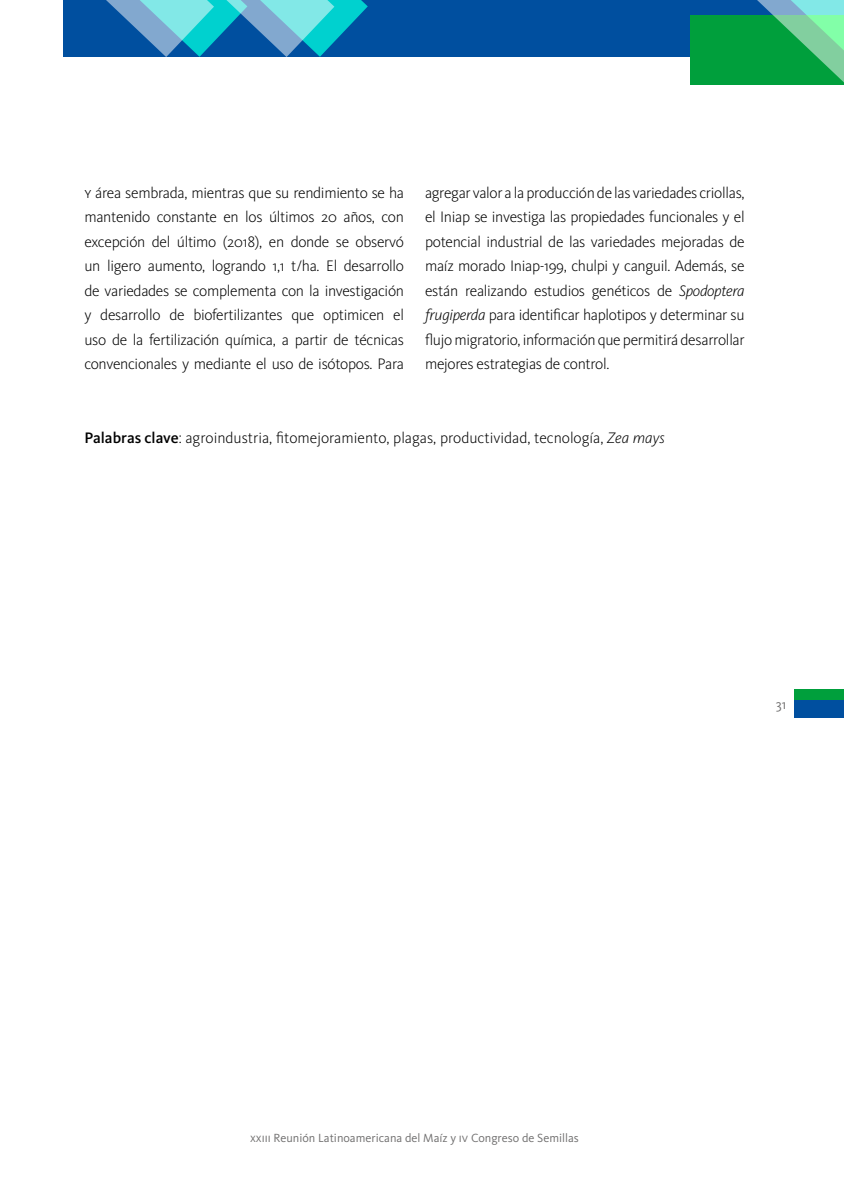
<style>
.page{position:relative;width:844px;height:1191px;background:#fff}
.page>*{position:absolute;margin:0;border:0;box-sizing:border-box;transform-origin:0 0}
.resumen{font:300 15.75px/24.5px "Kievit OT";letter-spacing:-.02em;color:#000;text-align:justify}
.palabras-clave{font:300 15.75px "Kievit OT";color:#000}
.t1{font:14px "Kievit OT";color:#706f6f}
.t2{font:12.25px "Kievit OT";color:#706f6f}
.s1{font-style:italic}
.s2{font-weight:500}
</style>
<div class="page">
<div style="left:63px;top:0;width:780px;height:57px;background:#004f9f"></div>
<svg style="left:690px;top:0;width:153px;height:85px;background:#22a664"></svg>
<svg style="left:106px;top:0;width:261px;height:57px"></svg>
<div style="left:794px;top:689px;width:49px;height:11px;background:#009f3c"></div>
<div style="left:794px;top:700px;width:49px;height:17px;background:#004f9f"></div>
<p class="resumen" style="left:84px;top:180px;width:321px">Y área sembrada, mientras que su rendimiento se ha mantenido constante en los últimos 20 años, con excepción del último (2018), en donde se observó un ligero aumento, logrando 1,1 t/ha. El desarrollo de variedades se complementa con la investigación y desarrollo de biofertilizantes que optimicen el uso de la fertilización química, a partir de técnicas convencionales y mediante el uso de isótopos. Para</p>
<p class="resumen" style="left:425px;top:180px;width:321px">agregar valor a la producción de las variedades criollas, el Iniap se investiga las propiedades funcionales y el potencial industrial de las variedades mejoradas de maíz morado Iniap-199, chulpi y canguil. Además, se están realizando estudios genéticos de <span class="s1">Spodoptera frugiperda</span> para identificar haplotipos y determinar su flujo migratorio, información que permitirá desarrollar mejores estrategias de control.</p>
<p class="palabras-clave" style="left:84px;top:428px;width:581px"><span class="s2">Palabras clave</span>: agroindustria, fitomejoramiento, plagas, productividad, tecnología, <span class="s1">Zea mays</span></p>
<p class="t1" style="left:775px;top:695px;width:12px">31</p>
<p class="t2" style="left:250px;top:1130px;width:330px">xxiii Reunión Latinoamericana del Maíz y iv Congreso de Semillas</p>
</div>
